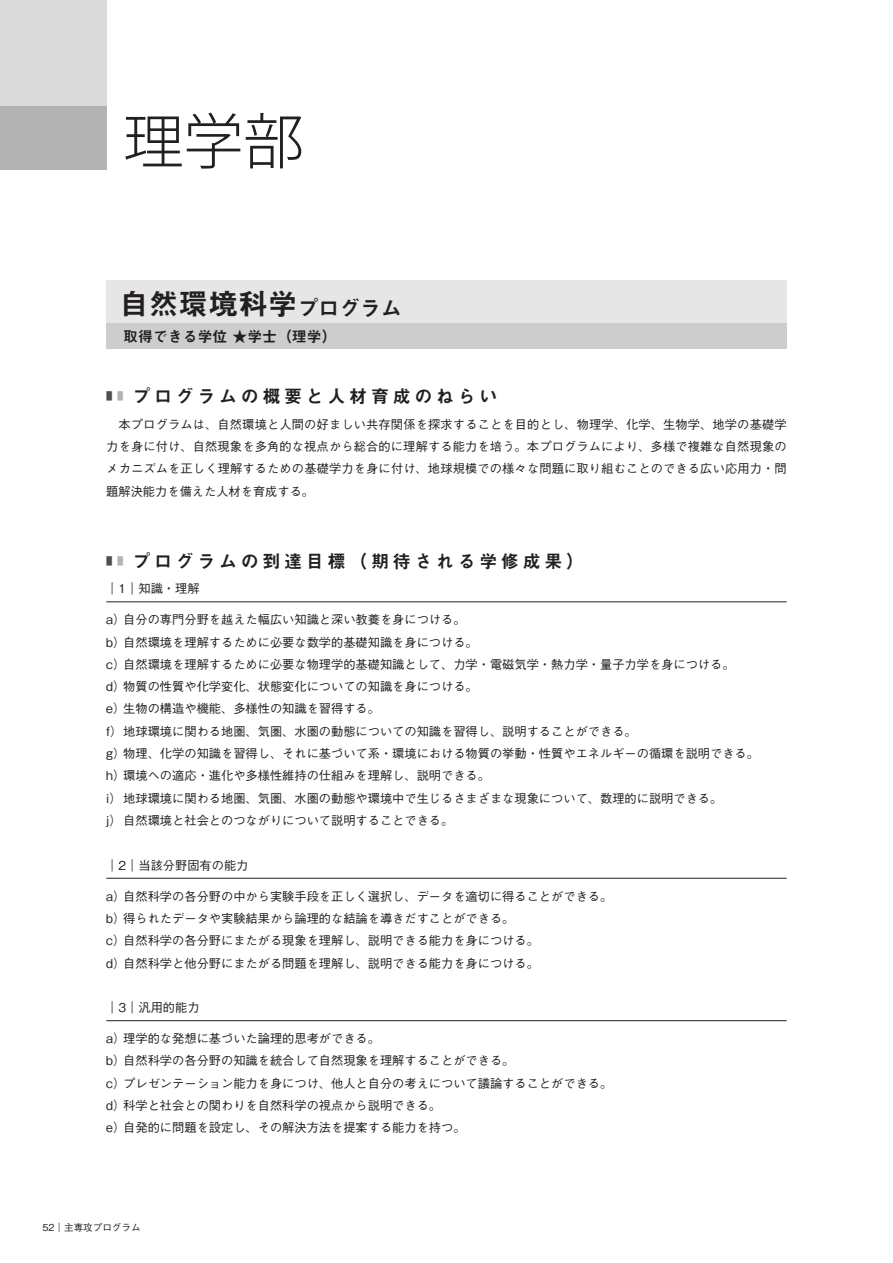
<style>
.page{position:relative;width:893px;height:1263px;background:#fff}
.page>*{position:absolute;margin:0;border:0;box-sizing:border-box;transform-origin:0 0}
.t1{font:60px "Koz Go Pro Light 90 pv RKSJ H";color:#231f20}
.t2{font:29.7px "Midashi Go Pr 6 MB31 90 pv RKSJ H";color:#231f20}
.t3{font:18px "Midashi Go Pr 6 MB31 90 pv RKSJ H";letter-spacing:.2em;color:#231f20}
.t4{font:14.85px "Midashi Go Pr 6 MB31 90 pv RKSJ H";color:#231f20}
.t5{font:12.15px/22.4px "Gothic BBB Pr 6 Medium 90 pv RKSJ V";color:#231f20}
.t6{font:9.6px "Gothic BBB Pro Medium 90 pv RKSJ H";color:#231f20}
.s1{font-size:20.85px}
</style>
<div class="page">
<div style="left:0;top:0;width:106px;height:170px;background:#dadada"></div>
<div style="left:0;top:106px;width:106px;height:64px;background:#b3b3b3"></div>
<div style="left:106px;top:281px;width:681px;height:68px;background:#e6e6e6"></div>
<div style="left:106px;top:323px;width:681px;height:26px;background:#cdcdcd"></div>
<hr style="left:106px;top:602px;width:681px;height:1px;background:#231f20">
<hr style="left:106px;top:878px;width:681px;height:1px;background:#231f20">
<hr style="left:106px;top:1020px;width:681px;height:1px;background:#231f20">
<h1 class="t1" style="left:123px;top:118px;width:182px">理学部</h1>
<h2 class="t2" style="left:119px;top:293px;width:284px">自然環境科学<span class="s1">プログラム</span></h2>
<p class="t4" style="left:123px;top:330px;width:215px">取得できる学位 ★学士（理学）</p>
<h3 class="t3" style="left:106px;top:389px;width:393px"><sup>■</sup> <sup>■</sup> プログラムの概要と人材育成のねらい</h3>
<p class="t5" style="left:106px;top:414px;width:682px;text-align:justify;text-indent:12px">本プログラムは、自然環境と人間の好ましい共存関係を探求することを目的とし、物理学、化学、生物学、地学の基礎学力を身に付け、自然現象を多角的な視点から総合的に理解する能力を培う。本プログラムにより、多様で複雑な自然現象のメカニズムを正しく理解するための基礎学力を身に付け、地球規模での様々な問題に取り組むことのできる広い応用力・問題解決能力を備えた人材を育成する。</p>
<h3 class="t3" style="left:106px;top:554px;width:479px"><sup>■</sup> <sup>■</sup> プログラムの到達目標（期待される学修成果）</h3>
<p class="t5" style="left:106px;top:579px;width:95px">｜1｜知識・理解</p>
<p class="t5" style="left:106px;top:610px;width:654px">a）自分の専門分野を越えた幅広い知識と深い教養を身につける。<br>b）自然環境を理解するために必要な数学的基礎知識を身につける。<br>c）自然環境を理解するために必要な物理学的基礎知識として、力学・電磁気学・熱力学・量子力学を身につける。<br>d）物質の性質や化学変化、状態変化についての知識を身につける。<br>e）生物の構造や機能、多様性の知識を習得する。<br>f） 地球環境に関わる地圏、気圏、水圏の動態についての知識を習得し、説明することができる。<br>g）物理、化学の知識を習得し、それに基づいて系・環境における物質の挙動・性質やエネルギーの循環を説明できる。h）環境への適応・進化や多様性維持の仕組みを理解し、説明できる。<br>i） 地球環境に関わる地圏、気圏、水圏の動態や環境中で生じるさまざまな現象について、数理的に説明できる。<br>j） 自然環境と社会とのつながりについて説明することできる。</p>
<p class="t5" style="left:106px;top:856px;width:144px">｜2｜当該分野固有の能力</p>
<p class="t5" style="left:106px;top:886px;width:507px">a）自然科学の各分野の中から実験手段を正しく選択し、データを適切に得ることができる。b）得られたデータや実験結果から論理的な結論を導きだすことができる。<br>c）自然科学の各分野にまたがる現象を理解し、説明できる能力を身につける。<br>d）自然科学と他分野にまたがる問題を理解し、説明できる能力を身につける。</p>
<p class="t5" style="left:106px;top:998px;width:95px">｜3｜汎用的能力</p>
<p class="t5" style="left:106px;top:1029px;width:507px">a）理学的な発想に基づいた論理的思考ができる。<br>b）自然科学の各分野の知識を統合して自然現象を理解することができる。<br>c）プレゼンテーション能力を身につけ、他人と自分の考えについて議論することができる。d）科学と社会との関わりを自然科学の視点から説明できる。<br>e）自発的に問題を設定し、その解決方法を提案する能力を持つ。</p>
<p class="t6" style="left:43px;top:1224px;width:100px">52｜主専攻プログラム</p>
</div>
